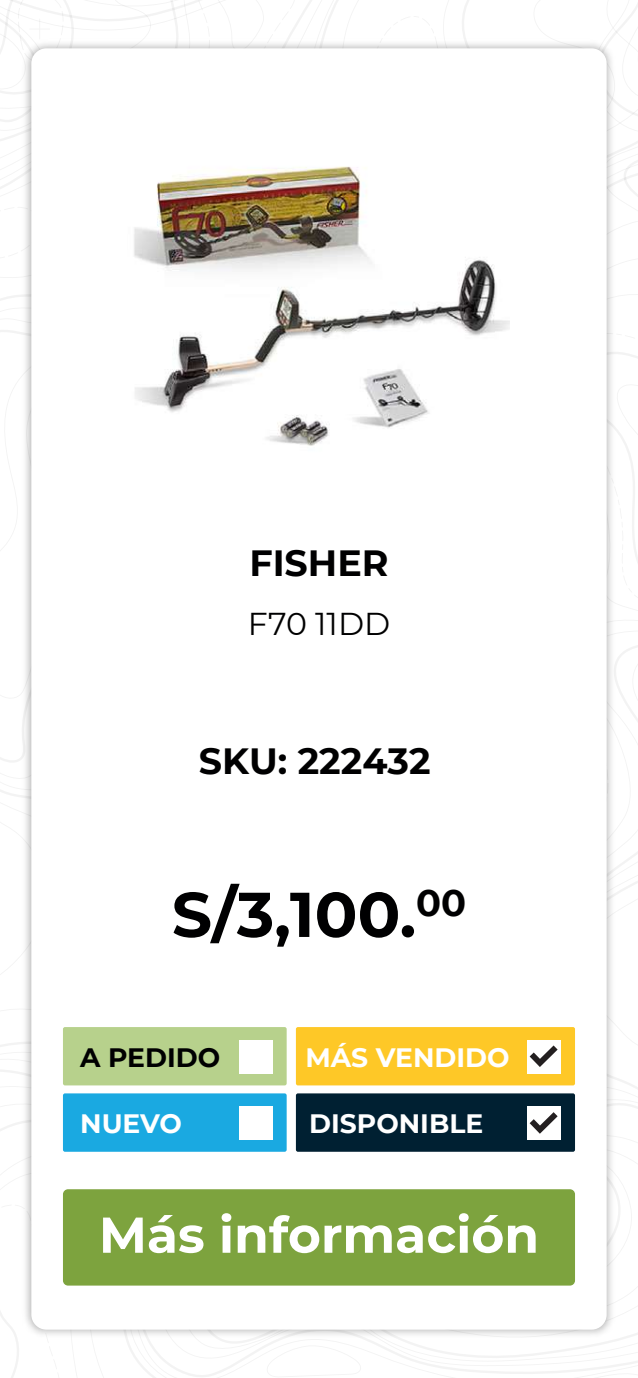
<style>
.page{position:relative;width:638px;height:1378px;background:#fff}
.page>*{position:absolute;margin:0;border:0;box-sizing:border-box;transform-origin:0 0}
.t1{font:700 63.12px "Montserrat";color:#000001}
.t2{font:700 50.25px "Montserrat";color:#fff}
.t3{font:700 36.5px "Montserrat";color:#000001}
.t4{font:31.62px "Montserrat";color:#000001}
.t5{font:700 26.62px "Montserrat";color:#fff}
.t6{font:700 26.62px "Montserrat";color:#000001}
</style>
<div class="page">
<svg style="left:0;top:1086px;width:637px;height:292px"></svg>
<svg style="left:0;top:696px;width:19px;height:378px"></svg>
<svg style="left:0;top:1151px;width:130px;height:227px"></svg>
<svg style="left:266px;top:1344px;width:96px;height:33px"></svg>
<svg style="left:0;top:1px;width:303px;height:93px"></svg>
<img style="left:19px;top:36px;width:599px;height:1305px">
<div style="left:31px;top:48px;width:575px;height:1282px;background:#fff;border-radius:15px"></div>
<div style="left:63px;top:1189px;width:512px;height:97px;background:#7da33e;border-radius:5px"></div>
<div style="left:63px;top:1027px;width:223px;height:58px;background:#b7d18c;border-radius:2px"></div>
<div style="left:296px;top:1027px;width:279px;height:58px;background:#fec827;border-radius:2px"></div>
<div style="left:63px;top:1093px;width:223px;height:59px;background:#1aa9e1;border-radius:2px"></div>
<div style="left:296px;top:1093px;width:279px;height:59px;background:#002032;border-radius:2px"></div>
<div style="left:239px;top:1040px;width:33px;height:33px;background:#fff"></div>
<div style="left:239px;top:1106px;width:33px;height:34px;background:#fff"></div>
<svg style="left:429px;top:868px;width:208px;height:376px"></svg>
<img style="left:134px;top:166px;width:376px;height:280px">
<h3 class="t3" style="left:249px;top:537px;width:141px">FISHER</h3>
<p class="t4" style="left:248px;top:602px;width:144px">F70 11DD</p>
<h3 class="t3" style="left:199px;top:735px;width:233px">SKU: 222432</h3>
<h1 class="t1" style="left:172px;top:869px;width:296px">S/3,100.<sup>00</sup></h1>
<p class="t6" style="left:80px;top:1038px;width:141px">A PEDIDO</p>
<p class="t5" style="left:305px;top:1038px;width:206px">MÁS VENDIDO</p>
<p class="t5" style="left:80px;top:1105px;width:103px">NUEVO</p>
<p class="t5" style="left:309px;top:1105px;width:175px">DISPONIBLE</p>
<h2 class="t2" style="left:99px;top:1199px;width:441px">Más información</h2>
</div>
